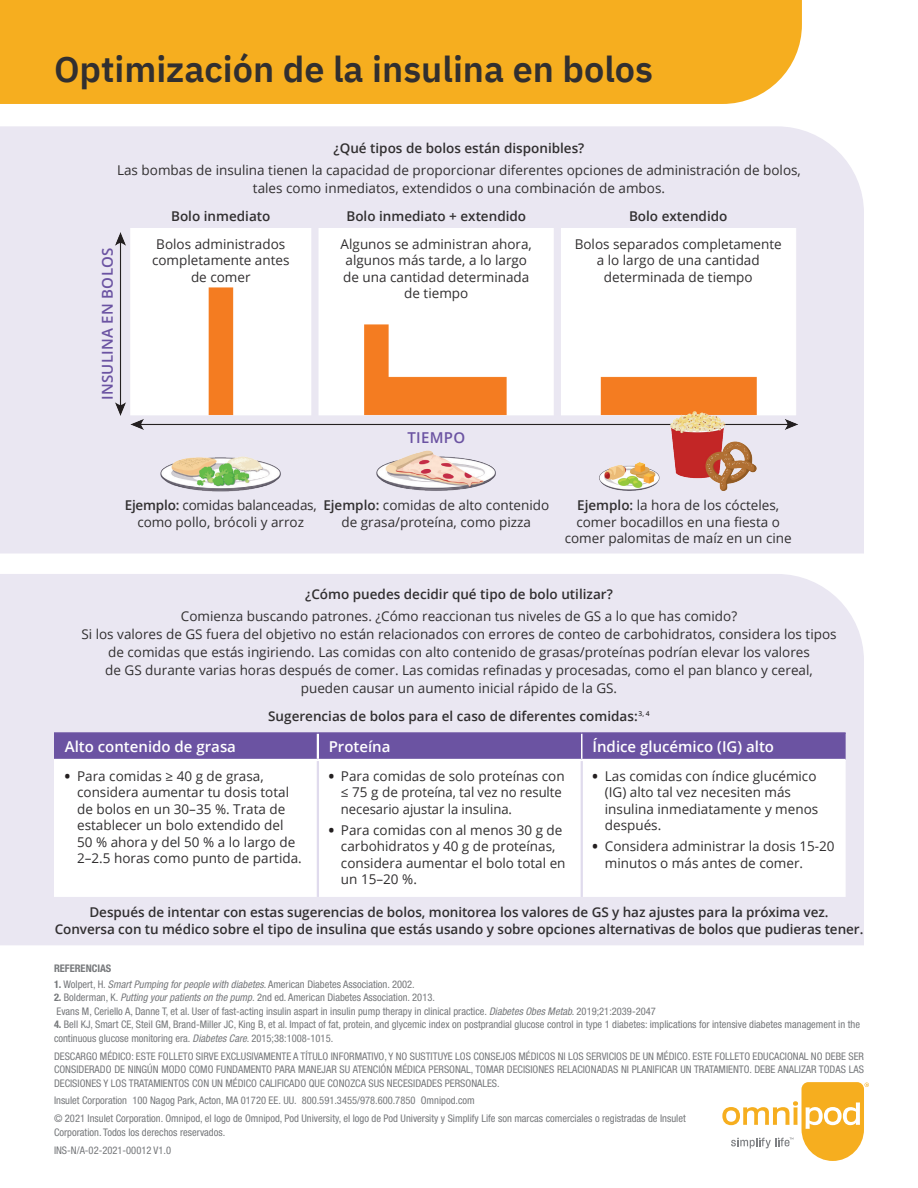
<style>
.page{position:relative;width:918px;height:1188px;background:#fff}
.page>*{position:absolute;margin:0;border:0;box-sizing:border-box;transform-origin:0 0}
.t1{font:600 36px "IBM Plex Sans";color:#312f30}
.t2{font:600 15px "Open Sans";color:#fff}
.t3{font:600 15px "Open Sans";letter-spacing:.02em;color:#6b53a2}
.t4{font:13.5px/16.5px "Open Sans";color:#312f30;text-align:center}
.t5{font:600 13.5px/16.5px "Open Sans";letter-spacing:-.005em;color:#312f30;text-align:center}
.t6{font:condensed 10.5px/13.5px "Helvetica Neue LT Std";color:#76787b}
.t7{font:700 condensed 10.5px "Helvetica Neue LT Std";color:#76787b}
.s1{font-weight:600}
.s2{font-weight:800;color:#231f20}
.s3{font-weight:700}
.s4{font-style:italic}
</style>
<div class="page">
<div style="left:0;top:0;width:802px;height:104px;background:#f6ae1f"></div>
<svg style="left:722px;top:1082px;width:147px;height:79px"></svg>
<div style="left:0;top:126px;width:864px;height:428px;background:#eae7f2"></div>
<div style="left:0;top:574px;width:864px;height:371px;background:#eae7f2"></div>
<img style="left:86px;top:229px;width:746px;height:207px">
<img style="left:156px;top:452px;width:130px;height:43px">
<img style="left:371px;top:448px;width:131px;height:47px">
<img style="left:594px;top:403px;width:169px;height:94px">
<div style="left:54px;top:734px;width:792px;height:25px;background:#6b53a2"></div>
<svg style="left:54px;top:761px;width:792px;height:136px"></svg>
<hr style="left:54px;top:732px;width:264px;height:2px;background:#6b53a2">
<hr style="left:318px;top:732px;width:264px;height:2px;background:#6b53a2">
<hr style="left:582px;top:732px;width:264px;height:2px;background:#6b53a2">
<hr style="left:54px;top:759px;width:264px;height:2px;background:#fff">
<hr style="left:318px;top:759px;width:264px;height:2px;background:#fff">
<hr style="left:582px;top:759px;width:264px;height:2px;background:#fff">
<hr style="left:581px;top:734px;width:2px;height:25px;background:#fff">
<hr style="left:317px;top:734px;width:2px;height:25px;background:#fff">
<hr style="left:581px;top:761px;width:2px;height:136px;background:#e0dbed">
<hr style="left:317px;top:761px;width:2px;height:136px;background:#e0dbed">
<h1 class="t1" style="left:54px;top:41px;width:601px">Optimización de la insulina en bolos</h1>
<p class="t5" style="left:334px;top:139px;width:252px">¿Qué tipos de bolos están disponibles?</p>
<p class="t4" style="left:117px;top:161px;width:685px;line-height:18px">Las bombas de insulina tienen la capacidad de proporcionar diferentes opciones de administración de bolos, tales como inmediatos, extendidos o una combinación de ambos.</p>
<p class="t3" style="left:97px;top:400px;width:154px;rotate:-90deg">INSULINA EN BOLOS</p>
<p class="t5" style="left:171px;top:207px;width:101px">Bolo inmediato</p>
<p class="t5" style="left:629px;top:207px;width:100px">Bolo extendido</p>
<p class="t5" style="left:346px;top:207px;width:181px">Bolo inmediato + extendido</p>
<p class="t4" style="left:152px;top:235px;width:139px">Bolos administrados completamente antes de comer</p>
<p class="t4" style="left:341px;top:235px;width:193px">Algunos se administran ahora, algunos más tarde, a lo largo de una cantidad determinada de tiempo</p>
<p class="t4" style="left:575px;top:235px;width:209px">Bolos separados completamente a lo largo de una cantidad determinada de tiempo</p>
<p class="t3" style="left:407px;top:428px;width:59px">TIEMPO</p>
<p class="t4" style="left:125px;top:497px;width:194px"><span class="s1">Ejemplo:</span> comidas balanceadas, como pollo, brócoli y arroz</p>
<p class="t4" style="left:323px;top:497px;width:227px"><span class="s1">Ejemplo:</span> comidas de alto contenido de grasa/proteína, como pizza</p>
<p class="t4" style="left:565px;top:497px;width:229px"><span class="s1">Ejemplo:</span> la hora de los cócteles, comer bocadillos en una fiesta o comer palomitas de maíz en un cine</p>
<p class="t5" style="left:305px;top:586px;width:309px">¿Cómo puedes decidir qué tipo de bolo utilizar?</p>
<p class="t4" style="left:81px;top:607px;width:757px;line-height:18px">Comienza buscando patrones. ¿Cómo reaccionan tus niveles de GS a lo que has comido?<br>Si los valores de GS fuera del objetivo no están relacionados con errores de conteo de carbohidratos, considera los tipos de comidas que estás ingiriendo. Las comidas con alto contenido de grasas/proteínas podrían elevar los valores<br>de GS durante varias horas después de comer. Las comidas refinadas y procesadas, como el pan blanco y cereal, pueden causar un aumento inicial rápido de la GS.</p>
<p class="t5" style="left:268px;top:708px;width:383px">Sugerencias de bolos para el caso de diferentes comidas:<sup>3,</sup> <sup>4</sup></p>
<p class="t2" style="left:65px;top:736px;width:173px">Alto contenido de grasa</p>
<p class="t2" style="left:329px;top:736px;width:63px">Proteína</p>
<p class="t2" style="left:593px;top:736px;width:183px">Índice glucémico (IG) alto</p>
<p class="t4" style="left:77px;top:767px;width:226px;text-align:left;text-indent:-12px"><span class="s2">•</span> Para comidas ≥ 40 g de grasa, considera aumentar tu dosis total de bolos en un 30–35 %. Trata de establecer un bolo extendido del<br>50 % ahora y del 50 % a lo largo de<br>2–2.5 horas como punto de partida.</p>
<p class="t4" style="left:341px;top:767px;width:225px;text-align:left;text-indent:-12px"><span class="s2">•</span> Para comidas de solo proteínas con ≤ 75 g de proteína, tal vez no resulte necesario ajustar la insulina.</p>
<p class="t4" style="left:605px;top:767px;width:215px;text-align:left;text-indent:-12px"><span class="s2">•</span> Las comidas con índice glucémico (IG) alto tal vez necesiten más insulina inmediatamente y menos después.</p>
<p class="t4" style="left:605px;top:838px;width:231px;text-align:left;text-indent:-12px"><span class="s2">•</span> Considera administrar la dosis 15-20 minutos o más antes de comer.</p>
<p class="t4" style="left:341px;top:821px;width:226px;text-align:left;text-indent:-12px"><span class="s2">•</span> Para comidas con al menos 30 g de carbohidratos y 40 g de proteínas, considera aumentar el bolo total en un 15–20 %.</p>
<p class="t5" style="left:55px;top:904px;width:810px">Después de intentar con estas sugerencias de bolos, monitorea los valores de GS y haz ajustes para la próxima vez.<br>Conversa con tu médico sobre el tipo de insulina que estás usando y sobre opciones alternativas de bolos que pudieras tener.</p>
<p class="t7" style="left:54px;top:962px;width:59px">REFERENCIAS</p>
<p class="t6" style="left:54px;top:977px;width:362px"><span class="s3">1.</span> Wolpert, H. <span class="s4">Smart Pumping for people with diabetes</span>. American Diabetes Association. 2002.</p>
<p class="t6" style="left:54px;top:991px;width:603px"><span class="s3">2.</span> Bolderman, K. <span class="s4">Putting your patients on the pump.</span> 2nd ed. American Diabetes Association. 2013.<br>Evans M, Ceriello A, Danne T, et al. User of fast-acting insulin aspart in insulin pump therapy in clinical practice. <span class="s4">Diabetes Obes Metab</span>. 2019;21:2039-2047</p>
<p class="t6" style="left:54px;top:1018px;width:808px"><span class="s3">4.</span> Bell KJ, Smart CE, Steil GM, Brand-Miller JC, King B, et al. Impact of fat, protein, and glycemic index on postprandial glucose control in type 1 diabetes: implications for intensive diabetes management in the continuous glucose monitoring era. <span class="s4">Diabetes Care</span>. 2015;38:1008-1015.</p>
<p class="t6" style="left:54px;top:1049px;width:812px;text-align:justify">DESCARGO MÉDICO: ESTE FOLLETO SIRVE EXCLUSIVAMENTE A TÍTULO INFORMATIVO, Y NO SUSTITUYE LOS CONSEJOS MÉDICOS NI LOS SERVICIOS DE UN MÉDICO. ESTE FOLLETO EDUCACIONAL NO DEBE SER CONSIDERADO DE NINGÚN MODO COMO FUNDAMENTO PARA MANEJAR SU ATENCIÓN MÉDICA PERSONAL, TOMAR DECISIONES RELACIONADAS NI PLANIFICAR UN TRATAMIENTO. DEBE ANALIZAR TODAS LAS DECISIONES Y LOS TRATAMIENTOS CON UN MÉDICO CALIFICADO QUE CONOZCA SUS NECESIDADES PERSONALES.</p>
<p class="t6" style="left:54px;top:1092px;width:633px;line-height:17.9px">Insulet Corporation 100 Nagog Park, Acton, MA 01720 EE. UU. 800.591.3455/978.600.7850 Omnipod.com<br>© 2021 Insulet Corporation. Omnipod, el logo de Omnipod, Pod University, el logo de Pod University y Simplify Life son marcas comerciales o registradas de Insulet</p>
<p class="t6" style="left:54px;top:1123px;width:173px;line-height:17.9px">Corporation. Todos los derechos reservados.<br>INS-N/A-02-2021-00012 V1.0</p>
</div>
